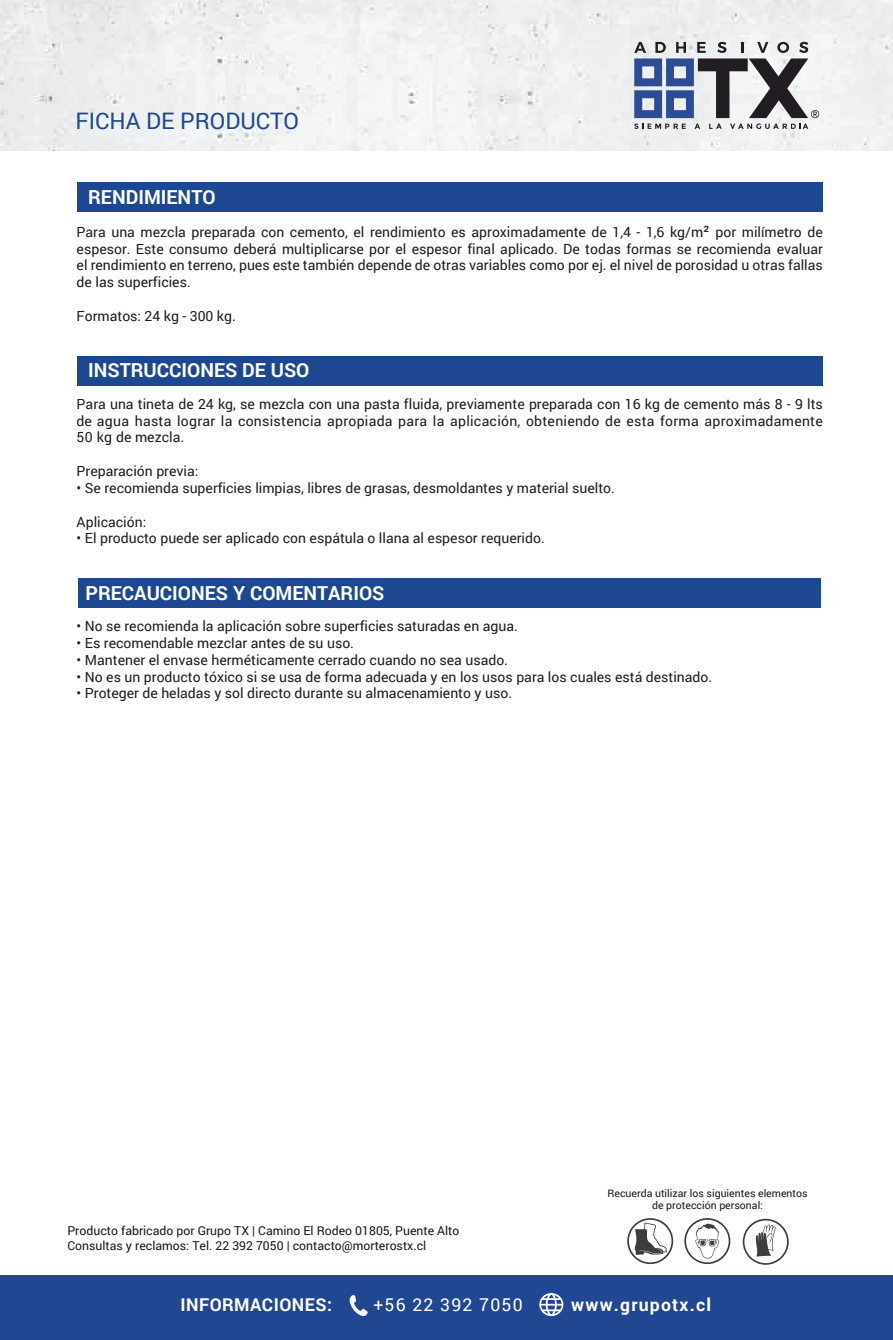
<style>
.page{position:relative;width:893px;height:1340px;background:#fff}
.page>*{position:absolute;margin:0;border:0;box-sizing:border-box;transform-origin:0 0}
.t1{font:22.75px "Roboto";color:#1e4792}
.t2{font:700 19.25px "Roboto";color:#fff}
.t3{font:700 17.68px "Roboto";letter-spacing:.025em;color:#fff}
.t4{font:700 17.68px "Roboto";letter-spacing:.07em;color:#fff}
.t5{font:17.68px "Roboto";letter-spacing:.07em;color:#fff}
.t6{font:14px/16.8px "Roboto";color:#1d1d1b;text-align:justify}
.t7{font:12.25px/15.4px "Roboto";color:#191816}
.t8{font:10.5px/12.6px "Roboto";color:#191816;text-align:center}
.s1{font-size:15.75px}
</style>
<div class="page">
<div style="left:77px;top:182px;width:746px;height:30px;background:#1e4792"></div>
<div style="left:77px;top:356px;width:746px;height:30px;background:#1e4792"></div>
<div style="left:79px;top:578px;width:742px;height:30px;background:#1e4792"></div>
<div style="left:0;top:0;width:893px;height:150px;background:#eef0f1"></div>
<svg style="left:634px;top:42px;width:185px;height:87px"></svg>
<div style="left:0;top:1275px;width:893px;height:64px;background:#214792"></div>
<svg style="left:349px;top:1295px;width:19px;height:20px"></svg>
<svg style="left:539px;top:1293px;width:24px;height:22px"></svg>
<svg style="left:684px;top:1218px;width:46px;height:45px"></svg>
<svg style="left:627px;top:1218px;width:46px;height:45px"></svg>
<svg style="left:743px;top:1218px;width:46px;height:46px"></svg>
<h1 class="t1" style="left:76px;top:105px;width:225px">FICHA DE PRODUCTO</h1>
<h2 class="t2" style="left:88px;top:184px;width:129px">RENDIMIENTO</h2>
<p class="t6" style="left:77px;top:223px;width:748px">Para una mezcla preparada con cemento, el rendimiento es aproximadamente de 1,4 - 1,6 kg/m<span class="s1">²</span> por milímetro de espesor. Este consumo deberá multiplicarse por el espesor final aplicado. De todas formas se recomienda evaluar el rendimiento en terreno, pues este también depende de otras variables como por ej. el nivel de porosidad u otras fallas de las superficies.</p>
<p class="t6" style="left:77px;top:307px;width:161px">Formatos: 24 kg - 300 kg.</p>
<h2 class="t2" style="left:88px;top:357px;width:223px">INSTRUCCIONES DE USO</h2>
<p class="t6" style="left:77px;top:395px;width:748px">Para una tineta de 24 kg, se mezcla con una pasta fluida, previamente preparada con 16 kg de cemento más 8 - 9 lts de agua hasta lograr la consistencia apropiada para la aplicación, obteniendo de esta forma aproximadamente 50 kg de mezcla.</p>
<p class="t6" style="left:77px;top:462px;width:123px">Preparación previa:</p>
<p class="t6" style="left:77px;top:479px;width:540px">• Se recomienda superficies limpias, libres de grasas, desmoldantes y material suelto.</p>
<p class="t6" style="left:77px;top:512px;width:71px">Aplicación:</p>
<p class="t6" style="left:77px;top:529px;width:470px">• El producto puede ser aplicado con espátula o llana al espesor requerido.</p>
<h2 class="t2" style="left:86px;top:580px;width:300px">PRECAUCIONES Y COMENTARIOS</h2>
<p class="t6" style="left:77px;top:617px;width:443px">• No se recomienda la aplicación sobre superficies saturadas en agua.</p>
<p class="t6" style="left:77px;top:634px;width:279px">• Es recomendable mezclar antes de su uso.</p>
<p class="t6" style="left:77px;top:651px;width:433px">• Mantener el envase herméticamente cerrado cuando no sea usado.</p>
<p class="t6" style="left:77px;top:667px;width:637px">• No es un producto tóxico si se usa de forma adecuada y en los usos para los cuales está destinado.</p>
<p class="t6" style="left:77px;top:684px;width:437px">• Proteger de heladas y sol directo durante su almacenamiento y uso.</p>
<p class="t7" style="left:67px;top:1222px;width:394px">Producto fabricado por Grupo TX | Camino El Rodeo 01805, Puente Alto<br>Consultas y reclamos: Tel. 22 392 7050 | contacto@morterostx.cl</p>
<p class="t8" style="left:607px;top:1186px;width:202px">Recuerda utilizar los siguientes elementos de protección personal:</p>
<p class="t3" style="left:180px;top:1292px;width:153px">INFORMACIONES:</p>
<p class="t5" style="left:373px;top:1292px;width:151px">+56 22 392 7050</p>
<p class="t4" style="left:571px;top:1292px;width:142px">www.grupotx.cl</p>
</div>
